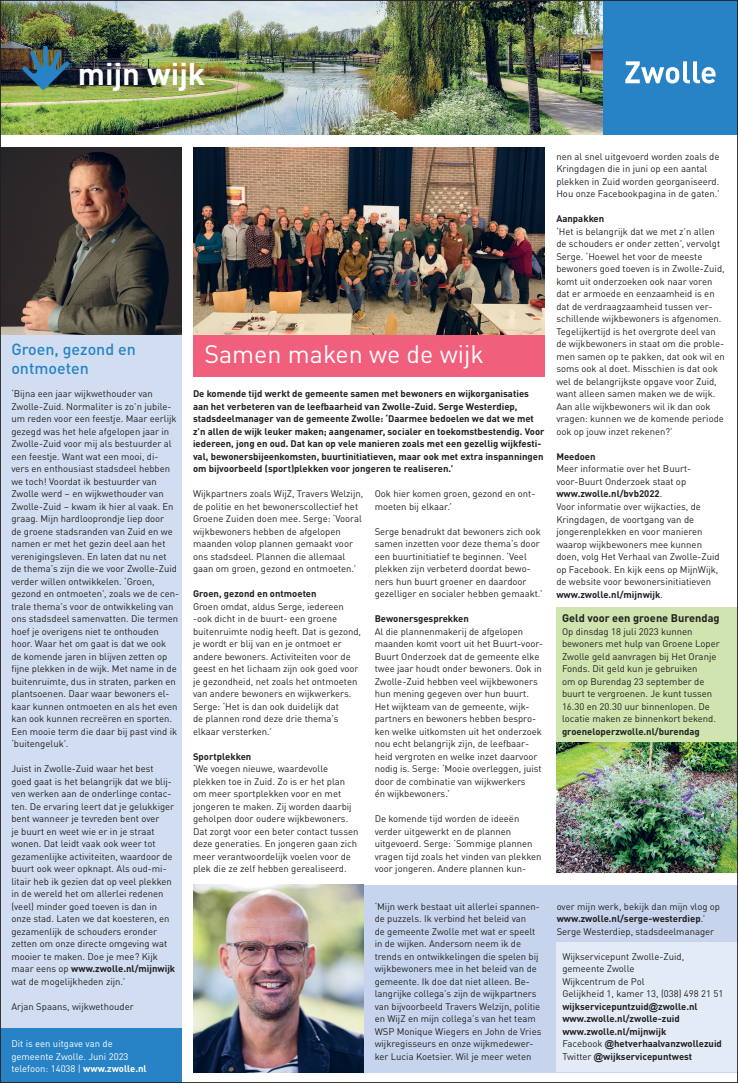
<style>
.page{position:relative;width:738px;height:1083px;background:#fff}
.page>*{position:absolute;margin:0;border:0;box-sizing:border-box;transform-origin:0 0}
.t1{font:700 31px "DINOT";color:#fff}
.t2{font:25px "DINOT";color:#fff}
.t3{font:500 16px/18.5px "DINOT";color:#2783c5}
.t4{font:700 11px "DINOT";color:#231f20}
.t5{font:9.5px/12.5px "DINOT";color:#231f20}
.t6{font:700 9.5px/12.5px "DINOT";color:#231f20}
.t7{font:9.5px/12.5px "DINOT";color:#fff}
.s1{font-family:"Just Hands";font-weight:400;color:#2783c5}
.s2{font-weight:700}
.s3{font-weight:400}
.s4{font-family:"Arial"}
</style>
<div class="page">
<img style="left:2px;top:2px;width:600px;height:133px">
<div style="left:602px;top:0;width:135px;height:135px;background:#2783c5"></div>
<svg style="left:625px;top:61px;width:90px;height:22px"></svg>
<div style="left:0;top:335px;width:181px;height:699px;background:#d1def1"></div>
<div style="left:363px;top:885px;width:374px;height:187px;background:#c6d5ed"></div>
<div style="left:556px;top:943px;width:181px;height:129px;background:#e3ebf6"></div>
<img style="left:193px;top:885px;width:170px;height:187px">
<div style="left:0;top:1028px;width:181px;height:55px;background:#2783c5"></div>
<div style="left:556px;top:608px;width:181px;height:264px;background:#cfe4ae"></div>
<div style="left:193px;top:335px;width:351px;height:42px;background:#f05f7c"></div>
<img style="left:193px;top:147px;width:351px;height:188px">
<img style="left:2px;top:147px;width:179px;height:188px">
<img style="left:556px;top:743px;width:179px;height:129px">
<h1 class="t1" style="left:23px;top:49px;width:184px"><span class="s1">h</span>mijn wijk</h1>
<h3 class="t3" style="left:11px;top:339px;width:126px">Groen, gezond en ontmoeten</h3>
<p class="t5" style="left:11px;top:387px;width:169px">‘Bijna een jaar wijkwethouder van Zwolle-Zuid. Normaliter is zo’n jubile&shy;um reden voor een feestje. Maar eerlijk gezegd was het hele afgelopen jaar in Zwolle-Zuid voor mij als bestuurder al een feestje. Want wat een mooi, di-<br>vers en enthousiast stadsdeel hebben we toch! Voordat ik bestuurder van Zwolle werd – en wijkwethouder van Zwolle-Zuid – kwam ik hier al vaak. En graag. Mijn hardlooprondje liep door<br>de groene stadsranden van Zuid en we namen er met het gezin deel aan het verenigingsleven. En laten dat nu net de thema’s zijn die we voor Zwolle-Zuid verder willen ontwikkelen. ‘Groen, gezond en ontmoeten’, zoals we de cen&shy;trale thema’s voor de ontwikkeling van ons stadsdeel samenvatten. Die termen hoef je overigens niet te onthouden hoor. Waar het om gaat is dat we ook<br>de komende jaren in blijven zetten op fijne plekken in de wijk. Met name in de buitenruimte, dus in straten, parken en plantsoenen. Daar waar bewoners el&shy;kaar kunnen ontmoeten en als het even kan ook kunnen recreëren en sporten.<br>Een mooie term die daar bij past vind ik ‘buitengeluk’.</p>
<p class="t5" style="left:11px;top:762px;width:165px">Juist in Zwolle-Zuid waar het best goed gaat is het belangrijk dat we blij&shy;ven werken aan de onderlinge contac&shy;ten. De ervaring leert dat je gelukkiger bent wanneer je tevreden bent over<br>je buurt en weet wie er in je straat wonen. Dat leidt vaak ook weer tot gezamenlijke activiteiten, waardoor de buurt ook weer opknapt. Als oud-mi&shy;litair heb ik gezien dat op veel plekken in de wereld het om allerlei redenen (veel) minder goed toeven is dan in onze stad. Laten we dat koesteren, en gezamenlijk de schouders eronder zetten om onze directe omgeving wat mooier te maken. Doe je mee? Kijk maar eens op <span class="s2">www.zwolle.nl/mijnwijk </span>wat de mogelijkheden zijn.’</p>
<p class="t5" style="left:11px;top:999px;width:124px">Arjan Spaans, wijkwethouder</p>
<p class="t7" style="left:11px;top:1037px;width:137px">Dit is een uitgave van de gemeente Zwolle. Juni 2023 telefoon: 14038 | <span class="s2">www.zwolle.nl</span></p>
<h2 class="t2" style="left:204px;top:335px;width:281px">Samen maken we de wijk</h2>
<p class="t6" style="left:193px;top:387px;width:353px">De komende tijd werkt de gemeente samen met bewoners en wijkorganisaties aan het verbeteren van de leefbaarheid van Zwolle-Zuid. Serge Westerdiep, stadsdeelmanager van de gemeente Zwolle: ‘Daarmee bedoelen we dat we met z’n allen de wijk leuker maken; aangenamer, socialer en toekomstbestendig. Voor iedereen, jong en oud. Dat kan op vele manieren zoals met een gezellig wijkfesti&shy;val, bewonersbijeenkomsten, buurtinitiatieven, maar ook met extra inspanningen om bijvoorbeeld (sport)plekken voor jongeren te realiseren.’</p>
<p class="t5" style="left:193px;top:487px;width:172px">Wijkpartners zoals WijZ, Travers Welzijn, de politie en het bewonerscollectief het Groene Zuiden doen mee. Serge: ‘Vooral wijkbewoners hebben de afgelopen maanden volop plannen gemaakt voor ons stadsdeel. Plannen die allemaal gaan om groen, gezond en ontmoeten.’</p>
<p class="t6" style="left:193px;top:587px;width:125px">Groen, gezond en ontmoeten</p>
<p class="t5" style="left:193px;top:599px;width:169px">Groen omdat, aldus Serge, iedereen -ook dicht in de buurt- een groene buitenruimte nodig heeft. Dat is gezond, je wordt er blij van en je ontmoet er andere bewoners. Activiteiten voor de geest en het lichaam zijn ook goed voor je gezondheid, net zoals het ontmoeten van andere bewoners en wijkwerkers.<br>Serge: ‘Het is dan ook duidelijk dat<br>de plannen rond deze drie thema’s elkaar versterken.’</p>
<p class="t6" style="left:193px;top:749px;width:60px">Sportplekken</p>
<p class="t5" style="left:193px;top:762px;width:167px">‘We voegen nieuwe, waardevolle plekken toe in Zuid. Zo is er het plan om meer sportplekken voor en met jongeren te maken. Zij worden daarbij geholpen door oudere wijkbewoners.<br>Dat zorgt voor een beter contact tussen deze generaties. En jongeren gaan zich meer verantwoordelijk voelen voor de plek die ze zelf hebben gerealiseerd.</p>
<p class="t5" style="left:374px;top:487px;width:162px">Ook hier komen groen, gezond en ont&shy;moeten bij elkaar.’</p>
<p class="t5" style="left:374px;top:524px;width:169px">Serge benadrukt dat bewoners zich ook samen inzetten voor deze thema’s door een buurtinitiatief te beginnen. ‘Veel plekken zijn verbeterd doordat bewo&shy;ners hun buurt groener en daardoor gezelliger en socialer hebben gemaakt.’</p>
<p class="t6" style="left:374px;top:612px;width:96px">Bewonersgesprekken</p>
<p class="t5" style="left:374px;top:624px;width:170px">Al die plannenmakerij de afgelopen maanden komt voort uit het Buurt-voor-Buurt Onderzoek dat de gemeente elke twee jaar houdt onder bewoners. Ook in Zwolle-Zuid hebben veel wijkbewoners hun mening gegeven over hun buurt.<br>Het wijkteam van de gemeente, wijk&shy;partners en bewoners hebben bespro&shy;ken welke uitkomsten uit het onderzoek nou echt belangrijk zijn, de leefbaar&shy;heid vergroten en welke inzet daarvoor nodig is. Serge: ‘Mooie overleggen, juist door de combinatie van wijkwerkers<br>én wijkbewoners.’</p>
<p class="t5" style="left:374px;top:812px;width:168px">De komende tijd worden de ideeën verder uitgewerkt en de plannen uitgevoerd. Serge: ‘Sommige plannen vragen tijd zoals het vinden van plekken voor jongeren. Andere plannen kun-</p>
<p class="t5" style="left:556px;top:149px;width:164px">nen al snel uitgevoerd worden zoals de Kringdagen die in juni op een aantal plekken in Zuid worden georganiseerd.<br>Hou onze Facebookpagina in de gaten.’</p>
<p class="t6" style="left:556px;top:212px;width:49px">Aanpakken</p>
<p class="t5" style="left:556px;top:224px;width:170px">‘Het is belangrijk dat we met z’n allen de schouders er onder zetten’, vervolgt Serge. ‘Hoewel het voor de meeste bewoners goed toeven is in Zwolle-Zuid, komt uit onderzoeken ook naar voren dat er armoede en eenzaamheid is en dat de verdraagzaamheid tussen ver&shy;schillende wijkbewoners is afgenomen.<br>Tegelijkertijd is het overgrote deel van de wijkbewoners in staat om die proble&shy;men samen op te pakken, dat ook wil en soms ook al doet. Misschien is dat ook wel de belangrijkste opgave voor Zuid, want alleen samen maken we de wijk.<br>Aan alle wijkbewoners wil ik dan ook vragen: kunnen we de komende periode ook op jouw inzet rekenen?’</p>
<p class="t6" style="left:556px;top:449px;width:41px">Meedoen</p>
<p class="t5" style="left:556px;top:462px;width:165px">Meer informatie over het Buurt&shy;voor-Buurt Onderzoek staat op <span class="s2">www.zwolle.nl/bvb2022</span>.<br>Voor informatie over wijkacties, de Kringdagen, de voortgang van de jongerenplekken en voor manieren waarop wijkbewoners mee kunnen doen, volg Het Verhaal van Zwolle-Zuid op Facebook. En kijk eens op MijnWijk, de website voor bewonersinitiatieven <span class="s2">www.zwolle.nl/mijnwijk</span>.</p>
<p class="t4" style="left:561px;top:610px;width:159px">Geld voor een groene Burendag</p>
<p class="t5" style="left:561px;top:624px;width:159px">Op dinsdag 18 juli 2023 kunnen bewoners met hulp van Groene Loper Zwolle geld aanvragen bij Het Oranje Fonds. Dit geld kun je gebruiken<br>om op Burendag 23 september de buurt te vergroenen. Je kunt tussen 16.30 en 20.30 uur binnenlopen. De locatie maken ze binnenkort bekend.</p>
<p class="t6" style="left:561px;top:724px;width:139px">groeneloperzwolle.nl/burendag</p>
<p class="t5" style="left:374px;top:899px;width:168px">‘Mijn werk bestaat uit allerlei spannen&shy;de puzzels. Ik verbind het beleid van<br>de gemeente Zwolle met wat er speelt in de wijken. Andersom neem ik de trends en ontwikkelingen die spelen bij wijkbewoners mee in het beleid van de gemeente. Ik doe dat niet alleen. Be&shy;langrijke collega’s zijn de wijkpartners van bijvoorbeeld Travers Welzijn, politie en WijZ en mijn collega’s van het team WSP Monique Wiegers en John de Vries wijkregisseurs en onze wijkmedewer&shy;ker Lucia Koetsier. Wil je meer weten</p>
<p class="t5" style="left:556px;top:899px;width:165px">over mijn werk, bekijk dan mijn vlog op <span class="s2">www.zwolle.nl/serge-westerdiep</span>.’<br>Serge Westerdiep, stadsdeelmanager</p>
<p class="t6" style="left:562px;top:949px;width:162px"><span class="s3">Wijkservicepunt Zwolle-Zuid, gemeente Zwolle<br>Wijkcentrum de Pol<br>Gelijkheid 1, kamer 13, (038) 498 21 51 </span>wijkservicepuntzuid<span class="s4">@</span>zwolle.nl www.zwolle.nl/zwolle-zuid www.zwolle.nl/mijnwijk<br><span class="s3">Facebook</span> <span class="s4">@</span>hetverhaalvanzwollezuid<br><span class="s3">Twitter</span> <span class="s4">@</span>wijkservicepuntwest</p>
</div>
